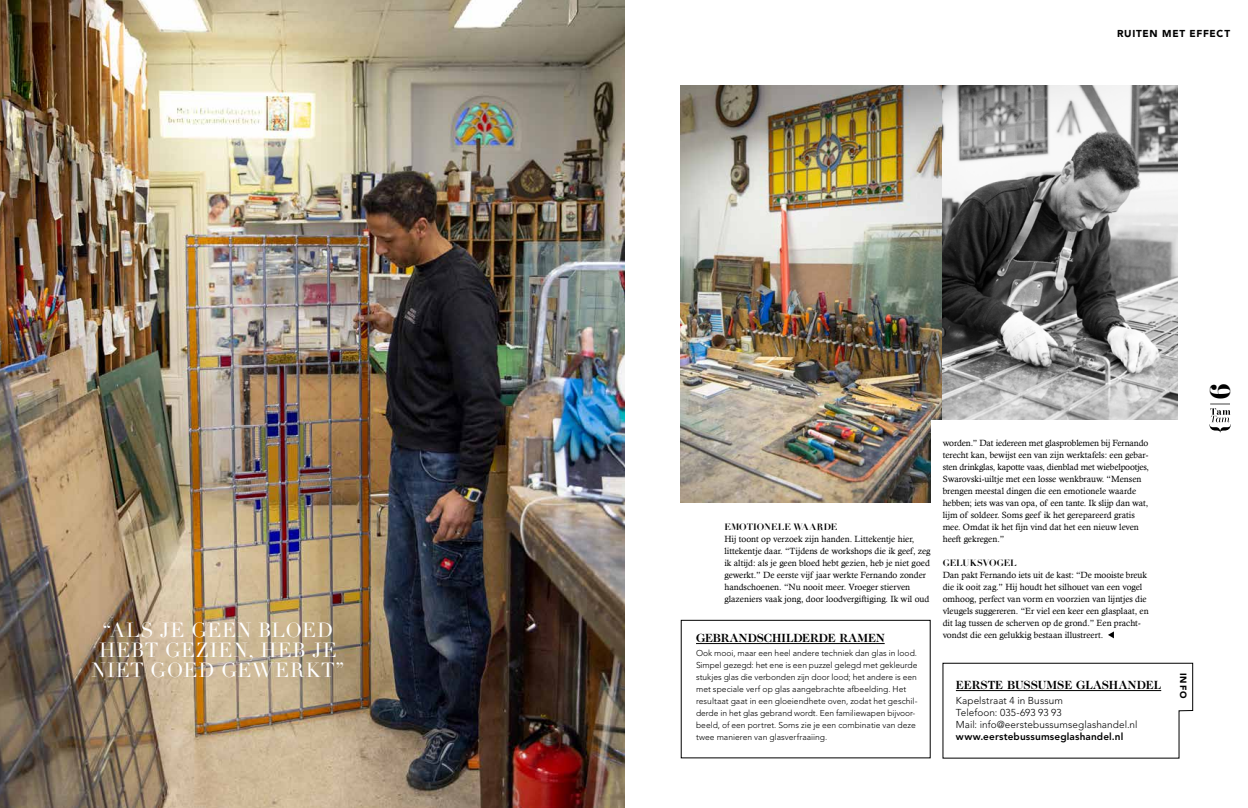
<style>
.page{position:relative;width:1248px;height:808px;background:#fff}
.page>*{position:absolute;margin:0;border:0;box-sizing:border-box;transform-origin:0 0}
.t1{font:700 28.5px "Trivia Serif";color:#000}
.t2{font:20px/20.2px "Didot";letter-spacing:.04em;color:#fff;text-align:center}
.t3{font:700 12px "Caslon Two Twenty Four";color:#000}
.t4{font:300 10px/12px "Avenir LT";letter-spacing:.005em;color:#000}
.t5{font:800 10px "Avenir LT";letter-spacing:.015em;color:#000}
.t6{font:900 10px "Avenir LT";letter-spacing:.07em;color:#000}
.t7{font:9px/12px "Calisto";color:#000}
.t8{font:700 9px "Didot";letter-spacing:.01em;color:#000}
.t9{font:900 9px "Avenir LT";color:#000}
.t10{font:300 8.5px/12px "Avenir LT";color:#000}
</style>
<div class="page">
<svg style="left:1209px;top:404px;width:21px;height:28px"></svg>
<div style="left:680px;top:620px;width:250px;height:138px;border:1px solid #000"></div>
<img style="left:680px;top:85px;width:262px;height:417px">
<img style="left:942px;top:85px;width:234px;height:335px">
<svg style="left:942px;top:663px;width:250px;height:96px"></svg>
<img style="left:0;top:0;width:624px;height:808px">
<div style="left:930px;top:420px;width:262px;height:168px;background:#fff"></div>
<hr style="left:696px;top:643px;width:188px;height:1px;background:#000">
<svg style="left:1108px;top:632px;width:5px;height:6px"></svg>
<hr style="left:955px;top:690px;width:206px;height:1px;background:#000">
<p class="t6" style="left:1116px;top:27px;width:114px">RUITEN MET EFFECT</p>
<p class="t8" style="left:724px;top:521px;width:115px">EMOTIONELE WAARDE</p>
<p class="t7" style="left:724px;top:533px;width:208px">Hij toont op verzoek zijn handen. Littekentje hier, littekentje daar. “Tijdens de workshops die ik geef, zeg ik altijd: als je geen bloed hebt gezien, heb je niet goed gewerkt.” De eerste vijf jaar werkte Fernando zonder handschoenen. “Nu nooit meer. Vroeger stierven glazeniers vaak jong, door loodvergiftiging. Ik wil oud</p>
<h2 class="t2" style="left:91px;top:620px;width:254px">“ALS JE GEEN BLOED<br>HEBT GEZIEN, HEB JE<br>NIET GOED GEWERKT”</h2>
<h3 class="t3" style="left:696px;top:631px;width:190px">GEBRANDSCHILDERDE RAMEN</h3>
<p class="t10" style="left:696px;top:647px;width:223px">Ook mooi, maar een heel andere techniek dan glas in lood.<br>Simpel gezegd: het ene is een puzzel gelegd met gekleurde stukjes glas die verbonden zijn door lood; het andere is een met speciale verf op glas aangebrachte afbeelding. Het resultaat gaat in een gloeiendhete oven, zodat het geschil&shy;derde in het glas gebrand wordt. Een familiewapen bijvoor&shy;beeld, of een portret. Soms zie je een combinatie van deze twee manieren van glasverfraaiing.</p>
<p class="t7" style="left:942px;top:437px;width:208px">worden.” Dat iedereen met glasproblemen bij Fernando terecht kan, bewijst een van zijn werktafels: een gebar&shy;sten drinkglas, kapotte vaas, dienblad met wiebelpootjes, Swarovski-uiltje met een losse wenkbrauw. “Mensen brengen meestal dingen die een emotionele waarde hebben; iets was van opa, of een tante. Ik slijp dan wat, lijm of soldeer. Soms geef ik het gerepareerd gratis mee. Omdat ik het fijn vind dat het een nieuw leven heeft gekregen.”</p>
<p class="t8" style="left:942px;top:557px;width:76px">GELUKSVOGEL</p>
<p class="t7" style="left:942px;top:569px;width:207px">Dan pakt Fernando iets uit de kast: “De mooiste breuk die ik ooit zag.” Hij houdt het silhouet van een vogel omhoog, perfect van vorm en voorzien van lijntjes die vleugels suggereren. “Er viel een keer een glasplaat, en dit lag tussen de scherven op de grond.” Een pracht&shy;vondst die een gelukkig bestaan illustreert.</p>
<h3 class="t3" style="left:955px;top:678px;width:207px">EERSTE BUSSUMSE GLASHANDEL</h3>
<p class="t4" style="left:955px;top:695px;width:183px">Kapelstraat 4 in Bussum<br>Telefoon: 035-693 93 93<br>Mail: info@eerstebussumseglashandel.nl</p>
<p class="t5" style="left:955px;top:731px;width:169px">www.eerstebussumseglashandel.nl</p>
<p class="t9" style="left:1188px;top:672px;width:28px;rotate:90deg">INFO</p>
<h1 class="t1" style="left:1203px;top:400px;width:19px;rotate:-90deg">6</h1>
</div>
